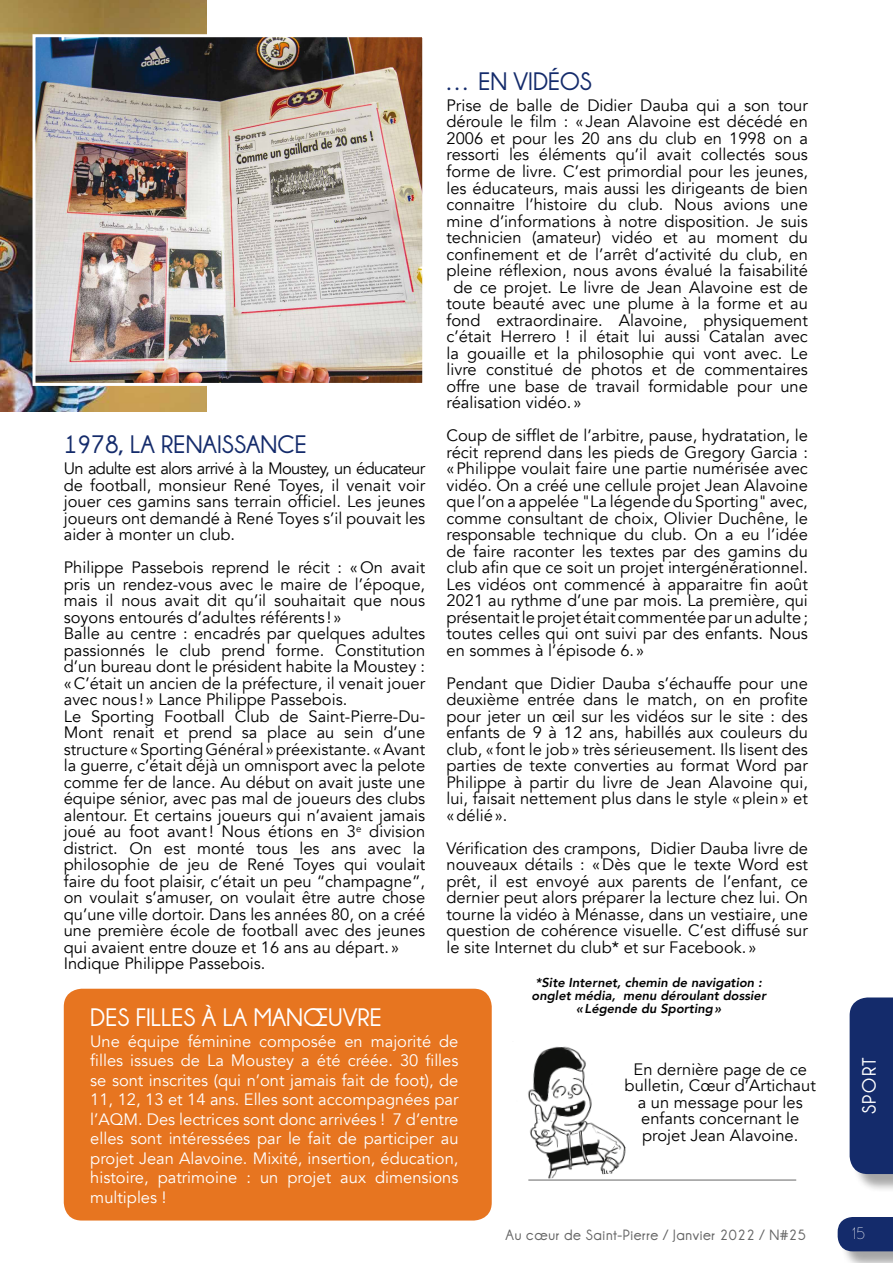
<style>
.page{position:relative;width:893px;height:1263px;background:#fff}
.page>*{position:absolute;margin:0;border:0;box-sizing:border-box;transform-origin:0 0}
.t1{font:700 25.5px "Champagne&Limousines";color:#142b6b}
.t2{font:700 25.5px "Champagne&Limousines";color:#fff}
.t3{font:700 19.5px "Champagne&Limousines";letter-spacing:.07em;color:#fff}
.t4{font:16.5px/16.5px "Avenir";color:#000;text-align:justify}
.t5{font:16.5px/19.5px "Avenir";color:#fff;text-align:justify}
.t6{font:100 16.5px "Leaner";color:#fff}
.t7{font:700 15px "Champagne&Limousines";letter-spacing:.04em;color:#000}
.t8{font:italic 800 12.9px/12.9px "Avenir";color:#000;text-align:center}
</style>
<div class="page">
<img style="left:0;top:0;width:207px;height:412px">
<div style="left:840px;top:1219px;width:53px;height:44px;background:#000;opacity:.35"></div>
<div style="left:838px;top:1217px;width:55px;height:34px;background:#142b6b"></div>
<div style="left:852px;top:1000px;width:41px;height:192px;background:#000;opacity:.35"></div>
<div style="left:850px;top:997px;width:43px;height:177px;background:#142b6b"></div>
<img style="left:37px;top:38px;width:384px;height:344px">
<div style="left:33px;top:34px;width:392px;height:352px;border:3px solid #fff"></div>
<div style="left:64px;top:989px;width:428px;height:231px;background:#e77520;border-radius:18px"></div>
<img style="left:528px;top:1046px;width:98px;height:133px">
<hr style="left:528px;top:1179px;width:268px;height:1px;background:#000">
<h1 class="t1" style="left:64px;top:430px;width:244px">1978, LA RENAISSANCE</h1>
<p class="t4" style="left:64px;top:461px;width:363px">Un adulte est alors arrivé à la Moustey, un éducateur de football, monsieur René Toyes, il venait voir jouer ces gamins sans terrain officiel. Les jeunes joueurs ont demandé à René Toyes s’il pouvait les aider à monter un club.</p>
<p class="t4" style="left:64px;top:560px;width:363px;text-align:left">Philippe Passebois reprend le récit : «On avait pris un rendez-vous avec le maire de l’époque, mais il nous avait dit qu’il souhaitait que nous soyons entourés d’adultes référents ! »<br>Balle au centre : encadrés par quelques adultes passionnés le club prend forme. Constitution d’un bureau dont le président habite la Moustey : «C’était un ancien de la préfecture, il venait jouer avec nous ! » Lance Philippe Passebois.<br>Le Sporting Football Club de Saint-Pierre-Du-Mont renait et prend sa place au sein d’une structure «Sporting Général » préexistante. «Avant la guerre, c’était déjà un omnisport avec la pelote comme fer de lance. Au début on avait juste une équipe sénior, avec pas mal de joueurs des clubs alentour. Et certains joueurs qui n’avaient jamais joué au foot avant! Nous étions en 3<sup>e</sup> division district. On est monté tous les ans avec la philosophie de jeu de René Toyes qui voulait faire du foot plaisir, c’était un peu “champagne”, on voulait s’amuser, on voulait être autre chose qu’une ville dortoir. Dans les années 80, on a créé une première école de football avec des jeunes qui avaient entre douze et 16 ans au départ. » Indique Philippe Passebois.</p>
<h1 class="t1" style="left:446px;top:67px;width:147px">… EN VIDÉOS</h1>
<p class="t4" style="left:446px;top:97px;width:363px">Prise de balle de Didier Dauba qui a son tour</p>
<p class="t4" style="left:446px;top:114px;width:363px">déroule le film : « Jean Alavoine est décédé en</p>
<p class="t4" style="left:446px;top:130px;width:363px">2006 et pour les 20 ans du club en 1998 on a</p>
<p class="t4" style="left:446px;top:147px;width:363px">ressorti les éléments qu’il avait collectés sous</p>
<p class="t4" style="left:446px;top:163px;width:363px">forme de livre. C’est primordial pour les jeunes,</p>
<p class="t4" style="left:446px;top:180px;width:363px">les éducateurs, mais aussi les dirigeants de bien</p>
<p class="t4" style="left:446px;top:196px;width:363px">connaitre l’histoire du club. Nous avions une</p>
<p class="t4" style="left:446px;top:213px;width:363px">mine d’informations à notre disposition. Je suis</p>
<p class="t4" style="left:446px;top:229px;width:363px">technicien (amateur) vidéo et au moment du</p>
<p class="t4" style="left:446px;top:246px;width:363px">confinement et de l’arrêt d’activité du club, en</p>
<p class="t4" style="left:446px;top:262px;width:363px">pleine réflexion, nous avons évalué la faisabilité</p>
<p class="t4" style="left:453px;top:279px;width:356px">de ce projet. Le livre de Jean Alavoine est de</p>
<p class="t4" style="left:446px;top:295px;width:363px">toute beauté avec une plume à la forme et au</p>
<p class="t4" style="left:446px;top:312px;width:363px">fond extraordinaire. Alavoine, physiquement</p>
<p class="t4" style="left:446px;top:328px;width:363px">c’était Herrero ! il était lui aussi Catalan avec</p>
<p class="t4" style="left:446px;top:345px;width:363px">la gouaille et la philosophie qui vont avec. Le</p>
<p class="t4" style="left:446px;top:361px;width:363px">livre constitué de photos et de commentaires</p>
<p class="t4" style="left:446px;top:378px;width:363px">offre une base de travail formidable pour une</p>
<p class="t4" style="left:446px;top:394px;width:136px">réalisation vidéo. »</p>
<p class="t4" style="left:446px;top:427px;width:363px">Coup de sifflet de l’arbitre, pause, hydratation, le récit reprend dans les pieds de Gregory Garcia : «Philippe voulait faire une partie numérisée avec vidéo. On a créé une cellule projet Jean Alavoine que l’on a appelée "La légende du Sporting" avec, comme consultant de choix, Olivier Duchêne, le responsable technique du club. On a eu l’idée de faire raconter les textes par des gamins du club afin que ce soit un projet intergénérationnel.<br>Les vidéos ont commencé à apparaitre fin août 2021 au rythme d’une par mois. La première, qui présentait le projet était commentée par un adulte ; toutes celles qui ont suivi par des enfants. Nous en sommes à l’épisode 6. »</p>
<p class="t4" style="left:446px;top:675px;width:363px">Pendant que Didier Dauba s’échauffe pour une deuxième entrée dans le match, on en profite pour jeter un œil sur les vidéos sur le site : des enfants de 9 à 12 ans, habillés aux couleurs du club, « font le job» très sérieusement. Ils lisent des parties de texte converties au format Word par Philippe à partir du livre de Jean Alavoine qui, lui, faisait nettement plus dans le style «plein» et «délié».</p>
<p class="t4" style="left:446px;top:840px;width:363px">Vérification des crampons, Didier Dauba livre de nouveaux détails : «Dès que le texte Word est prêt, il est envoyé aux parents de l’enfant, ce dernier peut alors préparer la lecture chez lui. On tourne la vidéo à Ménasse, dans un vestiaire, une question de cohérence visuelle. C’est diffusé sur le site Internet du club* et sur Facebook. »</p>
<h1 class="t2" style="left:90px;top:1003px;width:293px">DES FILLES À LA MANŒUVRE</h1>
<p class="t5" style="left:90px;top:1031px;width:370px">Une équipe féminine composée en majorité de filles issues de La Moustey a été créée. 30 filles se sont inscrites (qui n’ont jamais fait de foot), de 11, 12, 13 et 14 ans. Elles sont accompagnées par l’AQM. Des lectrices sont donc arrivées ! 7 d’entre elles sont intéressées par le fait de participer au projet Jean Alavoine. Mixité, insertion, éducation, histoire, patrimoine : un projet aux dimensions multiples !</p>
<p class="t8" style="left:531px;top:976px;width:236px">*Site Internet, chemin de navigation : onglet média, menu déroulant dossier «Légende du Sporting»</p>
<p class="t4" style="left:625px;top:1061px;width:193px;text-align:center">En dernière page de ce bulletin, Cœur d’Artichaut a un message pour les enfants concernant le projet Jean Alavoine.</p>
<p class="t7" style="left:506px;top:1226px;width:302px">Au cœur de Saint-Pierre / Janvier 2022 / N#25</p>
<p class="t3" style="left:858px;top:1114px;width:59px;rotate:-90deg">SPORT</p>
<p class="t6" style="left:852px;top:1225px;width:15px">15</p>
</div>
